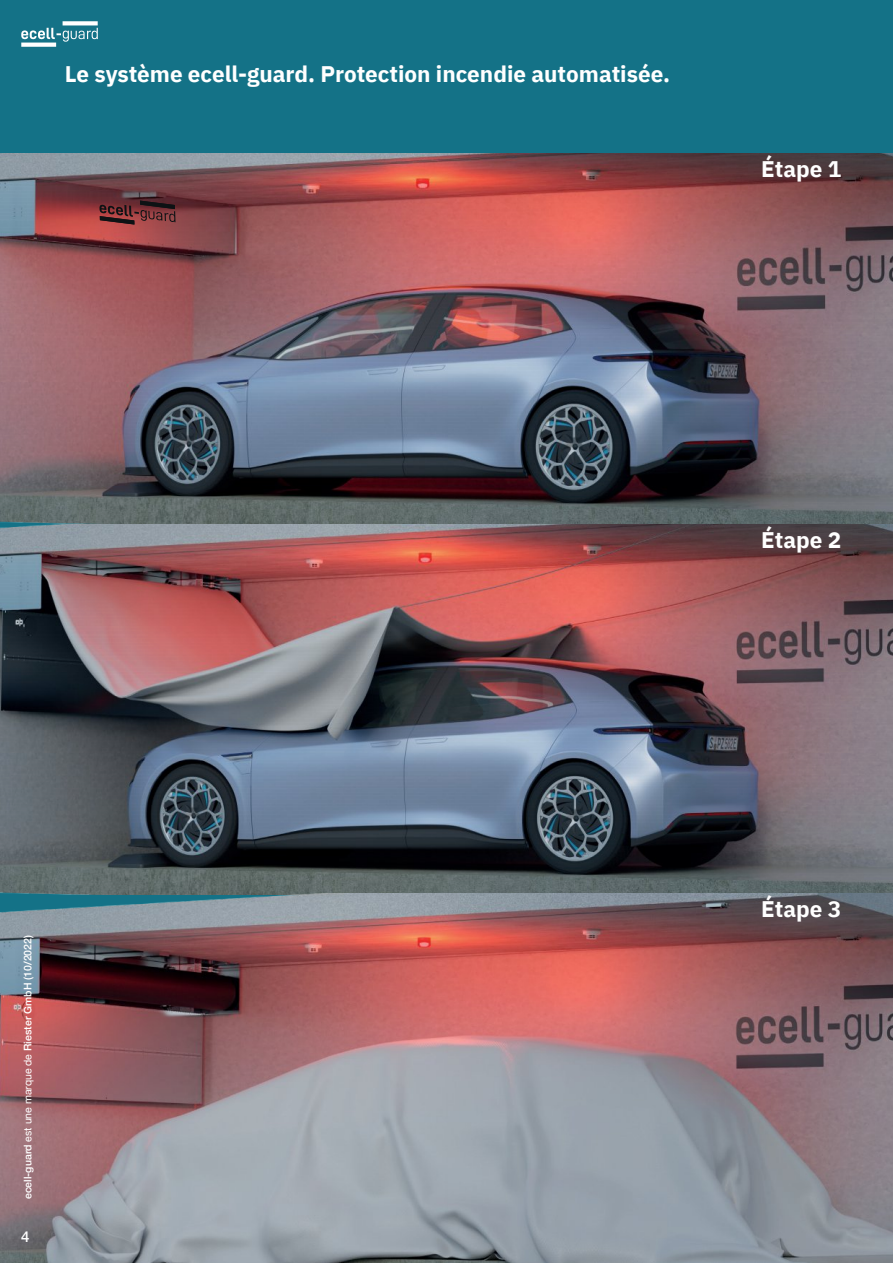
<style>
.page{position:relative;width:893px;height:1263px;background:#147287}
.page>*{position:absolute;margin:0;border:0;box-sizing:border-box;transform-origin:0 0}
.t1{font:700 22.5px "IBM Plex Sans";color:#fff}
.t2{font:500 15px "Helvetica Neue";color:#fff}
.t3{font:500 10.5px "Helvetica Neue";color:#fff}
.s1{font-weight:400}
</style>
<div class="page">
<img style="left:0;top:153px;width:893px;height:1110px">
<svg style="left:99px;top:201px;width:77px;height:24px"></svg>
<svg style="left:21px;top:21px;width:77px;height:26px"></svg>
<p class="t1" style="left:65px;top:56px;width:606px">Le système ecell-guard. Protection incendie automatisée.</p>
<p class="t1" style="left:761px;top:151px;width:82px">Étape 1</p>
<p class="t3" style="left:19px;top:1199px;width:266px;rotate:-90deg">ecell-guard <span class="s1">est une marque de</span> Riester GmbH (10/2022)</p>
<p class="t2" style="left:21px;top:1224px;width:10px">4</p>
<p class="t1" style="left:761px;top:522px;width:82px">Étape 2</p>
<p class="t1" style="left:761px;top:891px;width:82px">Étape 3</p>
</div>
